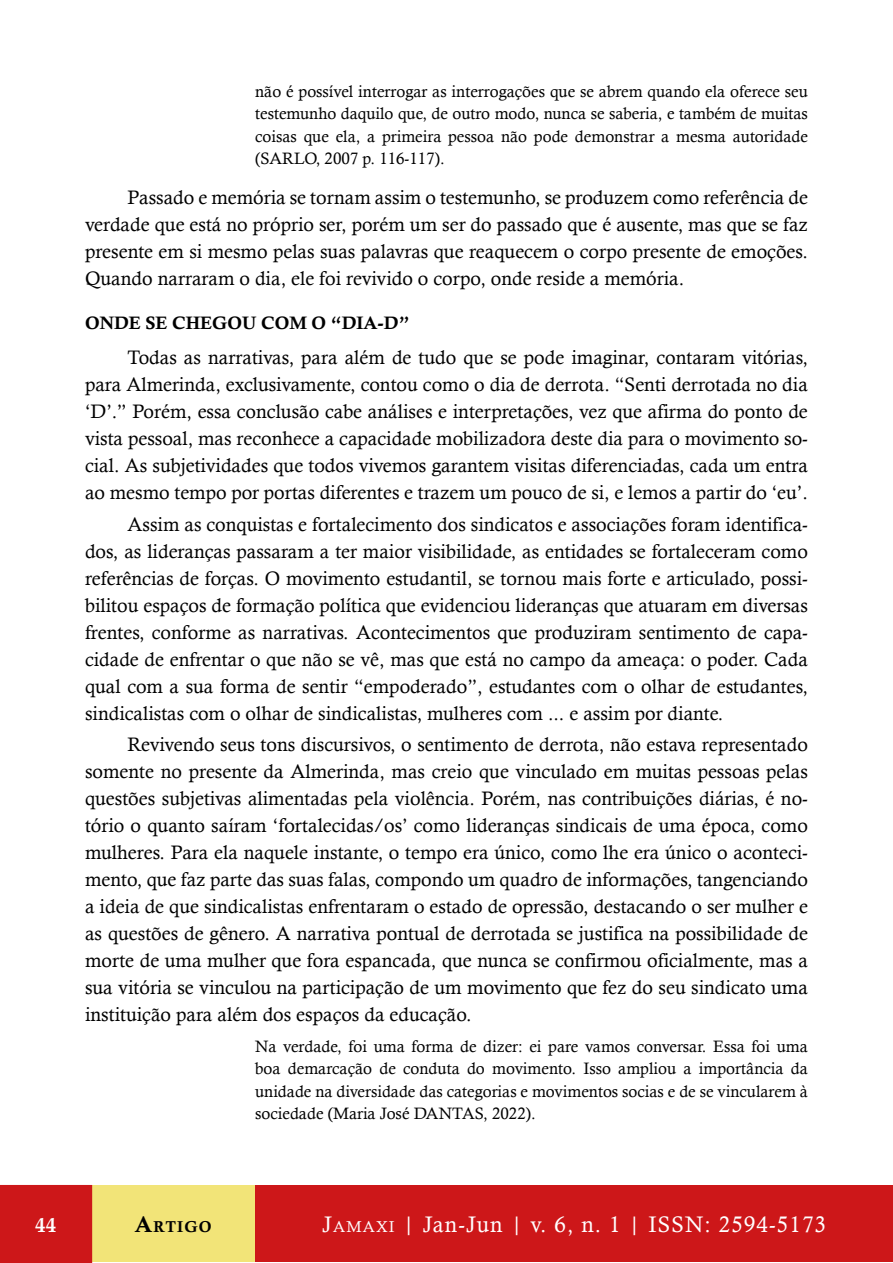
<style>
.page{position:relative;width:893px;height:1263px;background:#fff}
.page>*{position:absolute;margin:0;border:0;box-sizing:border-box;transform-origin:0 0}
.t1{font:22.5px "Calisto";letter-spacing:.05em;color:#fff}
.t2{font:700 21px "Palatino Linotype";color:#fff}
.t3{font:19.5px/27px "Calisto";color:#000;text-align:justify}
.t4{font:18px "Calis MT Bol";color:#000}
.t5{font:16.5px/22.5px "Calisto";color:#000;text-align:justify}
.t6{font:15.75px "Calis MT Bol";letter-spacing:.07em;color:#000}
.s1{font-size:22.5px}
.s2{font-style:inherit}
.s3{font-size:15.75px}
</style>
<div class="page">
<div style="left:255px;top:1186px;width:638px;height:76px;background:#cd1719"></div>
<div style="left:91px;top:1186px;width:164px;height:76px;background:#f2e478"></div>
<div style="left:0;top:1186px;width:91px;height:76px;background:#cd1719"></div>
<div style="left:0;top:1185px;width:92px;height:78px;border:2px solid #cd1719"></div>
<p class="t5" style="left:255px;top:80px;width:554px">não é possível interrogar as interrogações que se abrem quando ela oferece seu testemunho daquilo que, de outro modo, nunca se saberia, e também de muitas coisas que ela, a primeira pessoa não pode demonstrar a mesma autoridade (SARLO, 2007 p. 116-117).</p>
<p class="t3" style="left:85px;top:184px;width:724px;text-indent:43px">Passado e memória se tornam assim o testemunho, se produzem como referência de verdade que está no próprio ser, porém um ser do passado que é ausente, mas que se faz presente em si mesmo pelas suas palavras que reaquecem o corpo presente de emoções.<br>Quando narraram o dia, ele foi revivido o corpo, onde reside a memória.</p>
<p class="t4" style="left:85px;top:312px;width:326px">ONDE SE CHEGOU COM O “DIA-D”</p>
<p class="t3" style="left:85px;top:344px;width:724px;text-indent:43px">Todas as narrativas, para além de tudo que se pode imaginar, contaram vitórias, para Almerinda, exclusivamente, contou como o dia de derrota. “Senti derrotada no dia ‘D’.” Porém, essa conclusão cabe análises e interpretações, vez que afirma do ponto de vista pessoal, mas reconhece a capacidade mobilizadora deste dia para o movimento so&shy;cial. As subjetividades que todos vivemos garantem visitas diferenciadas, cada um entra ao mesmo tempo por portas diferentes e trazem um pouco de si, e lemos a partir do ‘eu’.</p>
<p class="t3" style="left:85px;top:510px;width:724px;text-indent:43px">Assim as conquistas e fortalecimento dos sindicatos e associações foram identifica&shy;dos, as lideranças passaram a ter maior visibilidade, as entidades se fortaleceram como referências de forças. O movimento estudantil, se tornou mais forte e articulado, possi&shy;bilitou espaços de formação política que evidenciou lideranças que atuaram em diversas frentes, conforme as narrativas. Acontecimentos que produziram sentimento de capa&shy;cidade de enfrentar o que não se vê, mas que está no campo da ameaça: o poder. Cada qual com a sua forma de sentir “empoderado”, estudantes com o olhar de estudantes, sindicalistas com o olhar de sindicalistas, mulheres com ... e assim por diante.</p>
<p class="t3" style="left:85px;top:731px;width:724px;text-indent:43px">Revivendo seus tons discursivos, o sentimento de derrota, não estava representado somente no presente da Almerinda, mas creio que vinculado em muitas pessoas pelas questões subjetivas alimentadas pela violência. Porém, nas contribuições diárias, é no&shy;tório o quanto saíram ‘fortalecidas/os’ como lideranças sindicais de uma época, como mulheres. Para ela naquele instante, o tempo era único, como lhe era único o aconteci&shy;mento, que faz parte das suas falas, compondo um quadro de informações, tangenciando a ideia de que sindicalistas enfrentaram o estado de opressão, destacando o ser mulher e as questões de gênero. A narrativa pontual de derrotada se justifica na possibilidade de morte de uma mulher que fora espancada, que nunca se confirmou oficialmente, mas a sua vitória se vinculou na participação de um movimento que fez do seu sindicato uma instituição para além dos espaços da educação.</p>
<p class="t5" style="left:255px;top:1035px;width:554px">Na verdade, foi uma forma de dizer: ei pare vamos conversar. Essa foi uma boa demarcação de conduta do movimento. Isso ampliou a importância da unidade na diversidade das categorias e movimentos socias e de se vincularem à sociedade (Maria José DANTAS, 2022).</p>
<p class="t2" style="left:35px;top:1209px;width:23px">44</p>
<p class="t6" style="left:135px;top:1217px;width:78px"><span class="s1">A</span>rtigo</p>
<p class="t1" style="left:322px;top:1211px;width:505px"><span class="s2">J</span><span class="s3">AMAXI</span> | Jan-Jun | v. 6, n. 1 | ISSN: 2594-5173</p>
</div>
